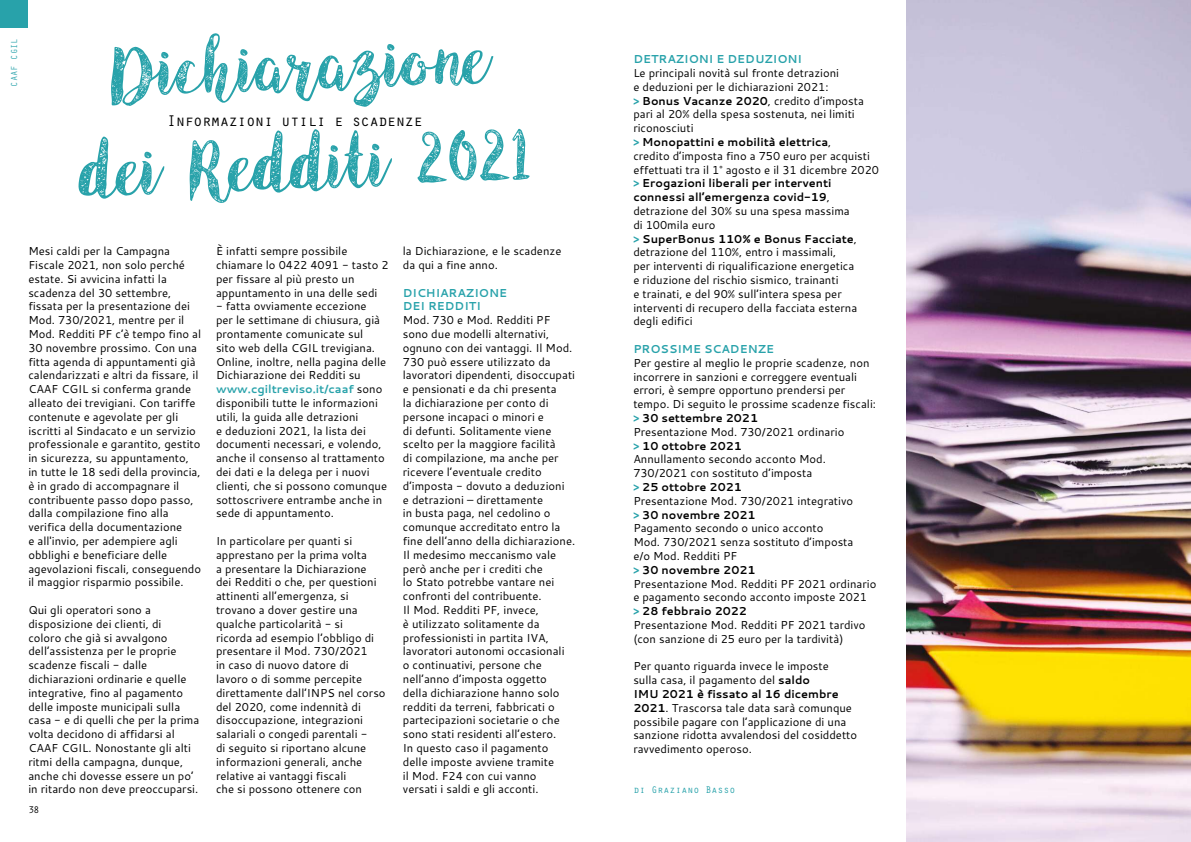
<style>
.page{position:relative;width:1191px;height:842px;background:#fff}
.page>*{position:absolute;margin:0;border:0;box-sizing:border-box;transform-origin:0 0}
.t1{font:76px/99.2px "Angeline Vintage";color:#28a2aa;text-align:center}
.t2{font:16px "Orator Std";letter-spacing:-.05em;color:#000}
.t3{font:11.5px/13.8px "Cantarell";color:#000}
.t4{font:700 11.5px/13.8px "Cantarell";color:#28a2aa}
.t5{font:10px "Orator Std";color:#28a2aa}
.t6{font:10px "Orator Std";color:#000}
.t7{font:9px "Orator Std";color:#28a2aa}
.s1{font-weight:700;color:#28a2aa}
.s2{font-weight:700}
</style>
<div class="page">
<div style="left:0;top:0;width:27px;height:27px;background:#28a2aa"></div>
<img style="left:906px;top:0;width:285px;height:842px">
<p class="t7" style="left:8px;top:87px;width:50px;rotate:-90deg">CAAF CGIL</p>
<h1 class="t1" style="left:71px;top:20px;width:456px;rotate:-2deg">Dichiarazione dei Redditi 2021</h1>
<h2 class="t2" style="left:167px;top:109px;width:258px">Informazioni utili e scadenze</h2>
<p class="t3" style="left:28px;top:244px;width:174px">Mesi caldi per la Campagna<br>Fiscale 2021, non solo perché estate. Si avvicina infatti la scadenza del 30 settembre, fissata per la presentazione dei<br>Mod. 730/2021, mentre per il<br>Mod. Redditi PF c’è tempo fino al<br>30 novembre prossimo. Con una fitta agenda di appuntamenti già calendarizzati e altri da fissare, il<br>CAAF CGIL si conferma grande alleato dei trevigiani. Con tariffe contenute e agevolate per gli iscritti al Sindacato e un servizio professionale e garantito, gestito in sicurezza, su appuntamento, in tutte le 18 sedi della provincia, è in grado di accompagnare il contribuente passo dopo passo, dalla compilazione fino alla verifica della documentazione<br>e all'invio, per adempiere agli obblighi e beneficiare delle agevolazioni fiscali, conseguendo il maggior risparmio possibile.</p>
<p class="t3" style="left:28px;top:603px;width:172px">Qui gli operatori sono a disposizione dei clienti, di<br>coloro che già si avvalgono dell’assistenza per le proprie scadenze fiscali - dalle dichiarazioni ordinarie e quelle integrative, fino al pagamento delle imposte municipali sulla casa - e di quelli che per la prima volta decidono di affidarsi al<br>CAAF CGIL. Nonostante gli alti ritmi della campagna, dunque, anche chi dovesse essere un po’ in ritardo non deve preoccuparsi.</p>
<p class="t6" style="left:28px;top:803px;width:12px">38</p>
<p class="t3" style="left:216px;top:244px;width:174px">È infatti sempre possibile chiamare lo 0422 4091 - tasto 2 per fissare al più presto un appuntamento in una delle sedi</p>
<p class="t3" style="left:216px;top:299px;width:173px">- fatta ovviamente eccezione<br>per le settimane di chiusura, già prontamente comunicate sul<br>sito web della CGIL trevigiana.<br>Online, inoltre, nella pagina delle<br>Dichiarazione dei Redditi su <span class="s1">www.cgiltreviso.it/caaf</span> sono disponibili tutte le informazioni utili, la guida alle detrazioni<br>e deduzioni 2021, la lista dei documenti necessari, e volendo, anche il consenso al trattamento dei dati e la delega per i nuovi clienti, che si possono comunque sottoscrivere entrambe anche in sede di appuntamento.</p>
<p class="t3" style="left:216px;top:534px;width:171px">In particolare per quanti si apprestano per la prima volta<br>a presentare la Dichiarazione<br>dei Redditi o che, per questioni attinenti all’emergenza, si trovano a dover gestire una qualche particolarità - si<br>ricorda ad esempio l’obbligo di presentare il Mod. 730/2021<br>in caso di nuovo datore di<br>lavoro o di somme percepite direttamente dall’INPS nel corso del 2020, come indennità di disoccupazione, integrazioni salariali o congedi parentali -<br>di seguito si riportano alcune informazioni generali, anche relative ai vantaggi fiscali<br>che si possono ottenere con</p>
<p class="t3" style="left:403px;top:244px;width:160px">la Dichiarazione, e le scadenze da qui a fine anno.</p>
<p class="t4" style="left:403px;top:285px;width:106px">DICHIARAZIONE<br>DEI REDDITI</p>
<p class="t3" style="left:403px;top:313px;width:174px">Mod. 730 e Mod. Redditi PF sono due modelli alternativi, ognuno con dei vantaggi. Il Mod.<br>730 può essere utilizzato da lavoratori dipendenti, disoccupati e pensionati e da chi presenta<br>la dichiarazione per conto di persone incapaci o minori e<br>di defunti. Solitamente viene scelto per la maggiore facilità<br>di compilazione, ma anche per ricevere l’eventuale credito d’imposta - dovuto a deduzioni<br>e detrazioni – direttamente<br>in busta paga, nel cedolino o comunque accreditato entro la fine dell’anno della dichiarazione.<br>Il medesimo meccanismo vale però anche per i crediti che<br>lo Stato potrebbe vantare nei confronti del contribuente.<br>Il Mod. Redditi PF, invece,<br>è utilizzato solitamente da professionisti in partita IVA, lavoratori autonomi occasionali<br>o continuativi, persone che nell’anno d’imposta oggetto<br>della dichiarazione hanno solo redditi da terreni, fabbricati o partecipazioni societarie o che sono stati residenti all’estero.<br>In questo caso il pagamento delle imposte avviene tramite<br>il Mod. F24 con cui vanno<br>versati i saldi e gli acconti.</p>
<p class="t4" style="left:633px;top:52px;width:170px">DETRAZIONI E DEDUZIONI</p>
<p class="t3" style="left:633px;top:66px;width:247px">Le principali novità sul fronte detrazioni<br>e deduzioni per le dichiarazioni 2021:<br><span class="s1">&gt;</span> <span class="s2">Bonus Vacanze 2020</span>, credito d’imposta pari al 20% della spesa sostenuta, nei limiti riconosciuti<br><span class="s1">&gt;</span> <span class="s2">Monopattini e mobilità elettrica</span>,<br>credito d’imposta fino a 750 euro per acquisti effettuati tra il 1° agosto e il 31 dicembre 2020 <span class="s1">&gt;</span> <span class="s2">Erogazioni liberali per interventi connessi all’emergenza covid-19</span>, detrazione del 30% su una spesa massima<br>di 100mila euro<br><span class="s1">&gt;</span> <span class="s2">SuperBonus 110% e Bonus Facciate</span>, detrazione del 110%, entro i massimali,<br>per interventi di riqualificazione energetica<br>e riduzione del rischio sismico, trainanti<br>e trainati, e del 90% sull’intera spesa per interventi di recupero della facciata esterna degli edifici</p>
<p class="t4" style="left:633px;top:342px;width:142px">PROSSIME SCADENZE</p>
<p class="t3" style="left:633px;top:355px;width:244px">Per gestire al meglio le proprie scadenze, non incorrere in sanzioni e correggere eventuali errori, è sempre opportuno prendersi per tempo. Di seguito le prossime scadenze fiscali: <span class="s1">&gt;</span> <span class="s2">30 settembre 2021<br></span>Presentazione Mod. 730/2021 ordinario<br><span class="s1">&gt;</span> <span class="s2">10 ottobre 2021<br></span>Annullamento secondo acconto Mod.<br>730/2021 con sostituto d’imposta<br><span class="s1">&gt;</span> <span class="s2">25 ottobre 2021<br></span>Presentazione Mod. 730/2021 integrativo<br><span class="s1">&gt;</span> <span class="s2">30 novembre 2021<br></span>Pagamento secondo o unico acconto<br>Mod. 730/2021 senza sostituto d’imposta<br>e/o Mod. Redditi PF<br><span class="s1">&gt;</span> <span class="s2">30 novembre 2021<br></span>Presentazione Mod. Redditi PF 2021 ordinario e pagamento secondo acconto imposte 2021<br><span class="s1">&gt;</span> <span class="s2">28 febbraio 2022<br></span>Presentazione Mod. Redditi PF 2021 tardivo (con sanzione di 25 euro per la tardività)</p>
<p class="t3" style="left:633px;top:659px;width:225px">Per quanto riguarda invece le imposte<br>sulla casa, il pagamento del <span class="s2">saldo<br>IMU 2021 è fissato al 16 dicembre 2021</span>. Trascorsa tale data sarà comunque possibile pagare con l’applicazione di una sanzione ridotta avvalendosi del cosiddetto ravvedimento operoso.</p>
<p class="t5" style="left:633px;top:783px;width:103px">di Graziano Basso</p>
</div>
